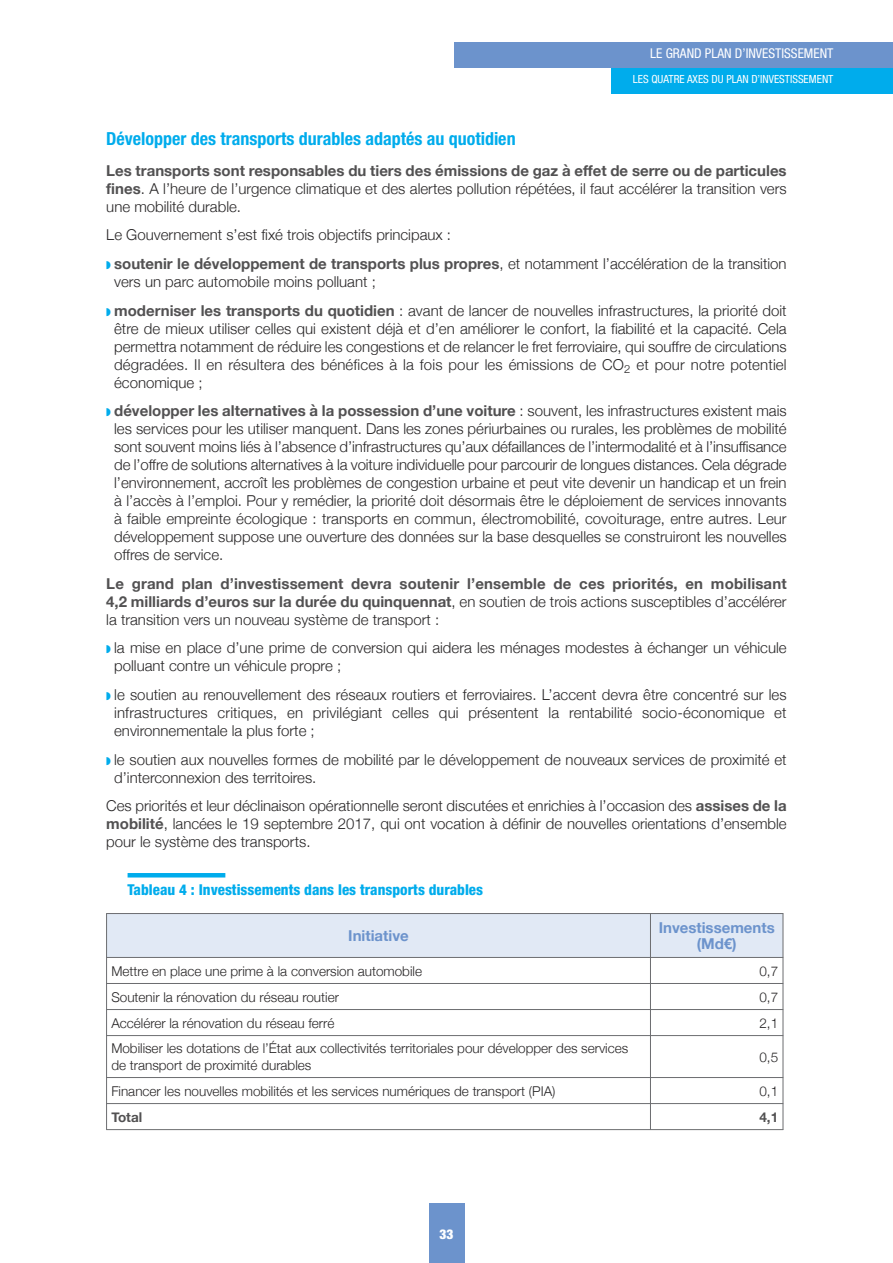
<style>
.page{position:relative;width:893px;height:1263px;background:#fff}
.page>*{position:absolute;margin:0;border:0;box-sizing:border-box;transform-origin:0 0}
.t1{font:700 condensed 18px "Helvetica Neue";color:#00acec}
.t2{font:300 15px/18px "Helvetica Neue";color:#272526;text-align:justify}
.t3{font:700 15px/18px "Helvetica Neue";letter-spacing:.01em;color:#525152;text-align:justify}
.t4{font:800 condensed 15px "Helvetica Neue LT Pro";color:#00acec}
.t5{font:700 15px/16.5px "Helvetica Neue";color:#6c93cc;text-align:center}
.t6{font:300 13.5px/16.5px "Helvetica Neue";color:#272526}
.t7{font:condensed 13.5px "Helvetica Neue LT Pro";color:#fff}
.t8{font:700 13.5px "Helvetica Neue";color:#525152}
.t9{font:900 condensed 13.5px "Helvetica Neue";color:#fff}
.t10{font:condensed 11.25px "Helvetica Neue LT Pro";color:#fff}
.s1{font-weight:700;color:#525152}
.s2{font-weight:300;color:#272526}
</style>
<div class="page">
<hr style="left:128px;top:873px;width:97px;height:4px;background:#00acec">
<div style="left:429px;top:1204px;width:35px;height:59px;background:#6c93cc"></div>
<div style="left:454px;top:43px;width:439px;height:25px;background:#6c93cc"></div>
<div style="left:611px;top:68px;width:282px;height:26px;background:#00acec"></div>
<div style="left:106px;top:913px;width:544px;height:44px;background:#e1e9f5"></div>
<div style="left:650px;top:913px;width:133px;height:44px;background:#e1e9f5"></div>
<hr style="left:106px;top:913px;width:1px;height:217px;background:#6c6d70">
<hr style="left:650px;top:913px;width:1px;height:217px;background:#6c6d70">
<hr style="left:783px;top:913px;width:1px;height:217px;background:#6c6d70">
<hr style="left:106px;top:913px;width:677px;height:1px;background:#6c6d70">
<hr style="left:106px;top:957px;width:677px;height:1px;background:#6c6d70">
<hr style="left:106px;top:983px;width:677px;height:1px;background:#6c6d70">
<hr style="left:106px;top:1009px;width:677px;height:1px;background:#6c6d70">
<hr style="left:106px;top:1035px;width:677px;height:1px;background:#6c6d70">
<hr style="left:106px;top:1077px;width:677px;height:1px;background:#6c6d70">
<hr style="left:106px;top:1103px;width:677px;height:1px;background:#6c6d70">
<hr style="left:106px;top:1129px;width:677px;height:1px;background:#6c6d70">
<p class="t7" style="left:650px;top:49px;width:185px">LE GRAND PLAN D’INVESTISSEMENT</p>
<p class="t10" style="left:633px;top:75px;width:202px">LES QUATRE AXES DU PLAN D’INVESTISSEMENT</p>
<p class="t1" style="left:106px;top:124px;width:411px">Développer des transports durables adaptés au quotidien</p>
<p class="t2" style="left:106px;top:161px;width:682px"><span class="s1">Les transports sont responsables du tiers des émissions de gaz à effet de serre ou de particules fines</span>. A l’heure de l’urgence climatique et des alertes pollution répétées, il faut accélérer la transition vers une mobilité durable.</p>
<p class="t2" style="left:114px;top:220px;width:674px;line-height:28.7px;text-indent:-8px">Le Gouvernement s’est fixé trois objectifs principaux :<br><span class="s1">soutenir le développement de transports plus propres</span>, et notamment l’accélération de la transition</p>
<p class="t2" style="left:114px;top:267px;width:674px;line-height:28.7px">vers un parc automobile moins polluant ;<br><span class="s1">moderniser les transports du quotidien</span> : avant de lancer de nouvelles infrastructures, la priorité doit</p>
<p class="t2" style="left:114px;top:319px;width:674px">être de mieux utiliser celles qui existent déjà et d’en améliorer le confort, la fiabilité et la capacité. Cela permettra notamment de réduire les congestions et de relancer le fret ferroviaire, qui souffre de circulations dégradées. Il en résultera des bénéfices à la fois pour les émissions de CO<sub>2</sub> et pour notre potentiel économique ;</p>
<p class="t2" style="left:114px;top:401px;width:674px"><span class="s1">développer les alternatives à la possession d’une voiture</span> : souvent, les infrastructures existent mais les services pour les utiliser manquent. Dans les zones périurbaines ou rurales, les problèmes de mobilité sont souvent moins liés à l’absence d’infrastructures qu’aux défaillances de l’intermodalité et à l’insuffisance de l’offre de solutions alternatives à la voiture individuelle pour parcourir de longues distances. Cela dégrade l’environnement, accroît les problèmes de congestion urbaine et peut vite devenir un handicap et un frein à l’accès à l’emploi. Pour y remédier, la priorité doit désormais être le déploiement de services innovants à faible empreinte écologique : transports en commun, électromobilité, covoiturage, entre autres. Leur développement suppose une ouverture des données sur la base desquelles se construiront les nouvelles offres de service.</p>
<p class="t3" style="left:106px;top:574px;width:682px">Le grand plan d’investissement devra soutenir l’ensemble de ces priorités, en mobilisant 4,2 milliards d’euros sur la durée du quinquennat<span class="s2">, en soutien de trois actions susceptibles d’accélérer la transition vers un nouveau système de transport :</span></p>
<p class="t2" style="left:114px;top:639px;width:674px">la mise en place d’une prime de conversion qui aidera les ménages modestes à échanger un véhicule polluant contre un véhicule propre ;</p>
<p class="t2" style="left:114px;top:685px;width:674px">le soutien au renouvellement des réseaux routiers et ferroviaires. L’accent devra être concentré sur les infrastructures critiques, en privilégiant celles qui présentent la rentabilité socio-économique et environnementale la plus forte ;</p>
<p class="t2" style="left:114px;top:750px;width:674px">le soutien aux nouvelles formes de mobilité par le développement de nouveaux services de proximité et d’interconnexion des territoires.</p>
<p class="t2" style="left:106px;top:797px;width:682px">Ces priorités et leur déclinaison opérationnelle seront discutées et enrichies à l’occasion des <span class="s1">assises de la mobilité</span>, lancées le 19 septembre 2017, qui ont vocation à définir de nouvelles orientations d’ensemble pour le système des transports.</p>
<p class="t4" style="left:128px;top:884px;width:357px">Tableau 4 : Investissements dans les transports durables</p>
<p class="t5" style="left:348px;top:927px;width:62px">Initiative</p>
<p class="t5" style="left:659px;top:919px;width:118px">Investissements (Md€)</p>
<p class="t6" style="left:111px;top:962px;width:312px">Mettre en place une prime à la conversion automobile</p>
<p class="t6" style="left:759px;top:962px;width:20px">0,7</p>
<p class="t6" style="left:111px;top:988px;width:229px">Soutenir la rénovation du réseau routier</p>
<p class="t6" style="left:759px;top:988px;width:20px">0,7</p>
<p class="t6" style="left:111px;top:1014px;width:225px">Accélérer la rénovation du réseau ferré</p>
<p class="t6" style="left:759px;top:1014px;width:20px">2,1</p>
<p class="t6" style="left:111px;top:1040px;width:518px">Mobiliser les dotations de l’État aux collectivités territoriales pour développer des services de transport de proximité durables</p>
<p class="t6" style="left:759px;top:1048px;width:20px">0,5</p>
<p class="t6" style="left:111px;top:1082px;width:446px">Financer les nouvelles mobilités et les services numériques de transport (PIA)</p>
<p class="t6" style="left:759px;top:1082px;width:20px">0,1</p>
<p class="t8" style="left:111px;top:1108px;width:32px">Total</p>
<p class="t8" style="left:759px;top:1108px;width:20px">4,1</p>
<p class="t9" style="left:439px;top:1222px;width:16px">33</p>
</div>
